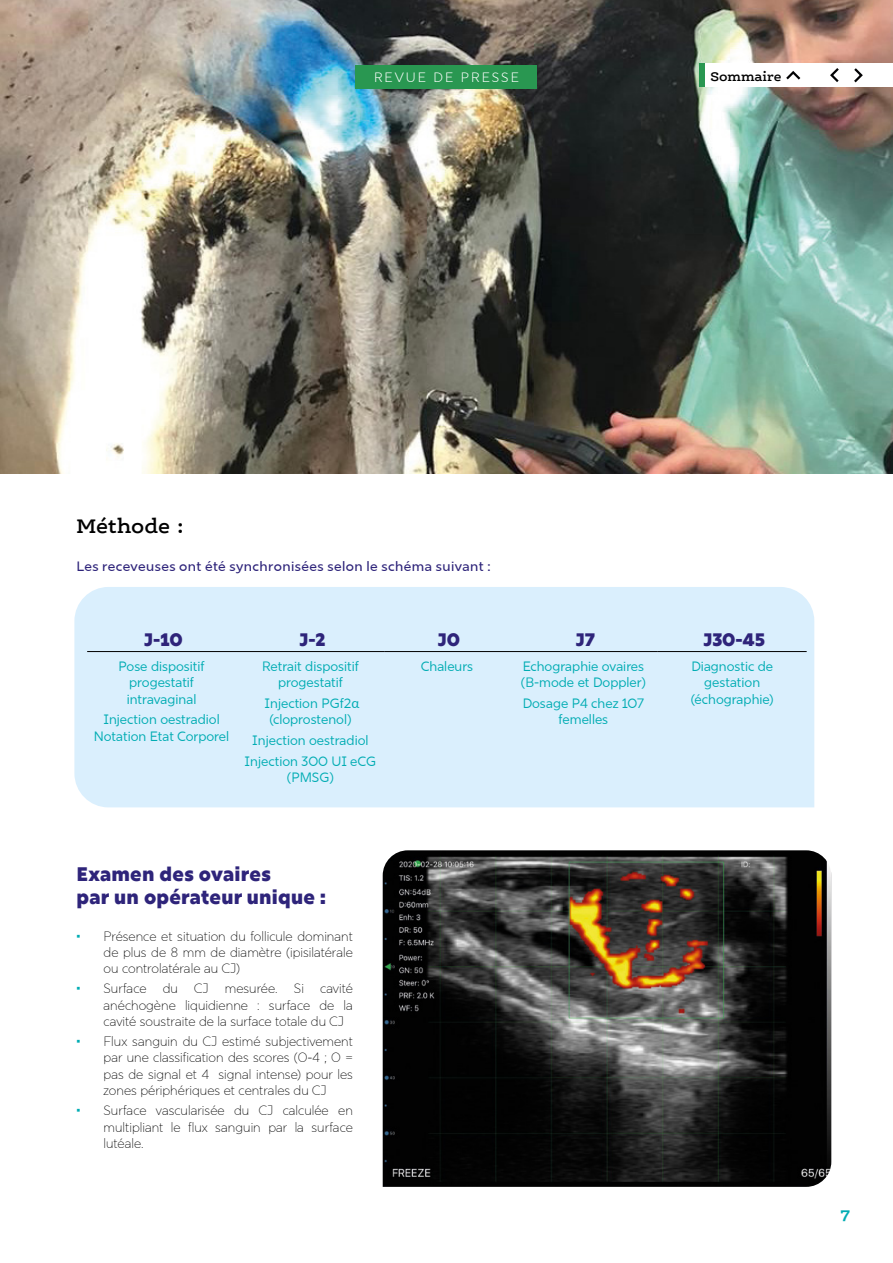
<style>
.page{position:relative;width:893px;height:1263px;background:#fff}
.page>*{position:absolute;margin:0;border:0;box-sizing:border-box;transform-origin:0 0}
.t1{font:600 21px "Ernestine Pro";color:#000}
.t2{font:900 19.5px/23.4px "Rig Sans";letter-spacing:.01em;color:#2e247a}
.t3{font:900 18px "Rig Sans";letter-spacing:-.01em;color:#2e247a}
.t4{font:700 16.5px "Ernestine Pro";color:#00acb3}
.t5{font:100 13.5px/16.2px "Rig Sans";color:#000;text-align:justify}
.t6{font:13.5px/16.5px "Rig Sans";color:#00acb3;text-align:center}
.t7{font:500 13.5px "Rig Sans";letter-spacing:.03em;color:#2e247a;scale:1.04 1}
.t8{font:300 13.5px "Rig Sans";letter-spacing:.15em;color:#fff}
.t9{font:600 13.5px "Ernestine Pro";color:#000}
.s1{font-family:"Lato"}
.s2{font-weight:400;color:#00acb3}
</style>
<div class="page">
<img style="left:0;top:0;width:893px;height:473px">
<div style="left:74px;top:587px;width:740px;height:220px;background:#daeffd"></div>
<img style="left:383px;top:850px;width:448px;height:337px">
<div style="left:356px;top:65px;width:181px;height:23px;background:#299751"></div>
<hr style="left:87px;top:651px;width:149px;height:1px;background:#000">
<hr style="left:236px;top:651px;width:149px;height:1px;background:#000">
<hr style="left:385px;top:651px;width:124px;height:1px;background:#000">
<hr style="left:509px;top:651px;width:149px;height:1px;background:#000">
<hr style="left:658px;top:651px;width:149px;height:1px;background:#000">
<div style="left:700px;top:64px;width:193px;height:23px;background:#fff"></div>
<svg style="left:786px;top:71px;width:15px;height:9px"></svg>
<div style="left:700px;top:64px;width:5px;height:23px;background:#299751"></div>
<svg style="left:830px;top:68px;width:9px;height:14px"></svg>
<svg style="left:854px;top:68px;width:9px;height:15px"></svg>
<p class="t8" style="left:374px;top:69px;width:146px">REVUE DE PRESSE</p>
<p class="t9" style="left:710px;top:68px;width:73px">Sommaire</p>
<h1 class="t1" style="left:77px;top:513px;width:109px">Méthode :</h1>
<p class="t7" style="left:77px;top:558px;width:400px">Les receveuses ont été synchronisées selon le schéma suivant :</p>
<h3 class="t3" style="left:144px;top:628px;width:40px">J-10</h3>
<h3 class="t3" style="left:299px;top:628px;width:28px">J-2</h3>
<h3 class="t3" style="left:438px;top:628px;width:24px">J0</h3>
<h3 class="t3" style="left:576px;top:628px;width:21px">J7</h3>
<h3 class="t3" style="left:703px;top:628px;width:63px">J30-45</h3>
<p class="t6" style="left:119px;top:658px;width:87px">Pose dispositif progestatif intravaginal</p>
<p class="t6" style="left:94px;top:712px;width:137px">Injection oestradiol<br>Notation Etat Corporel</p>
<p class="t6" style="left:262px;top:658px;width:98px">Retrait dispositif progestatif</p>
<p class="t6" style="left:265px;top:695px;width:96px">Injection PGf2<span class="s1">α </span>(cloprostenol)</p>
<p class="t6" style="left:245px;top:730px;width:133px;line-height:20.7px">Injection oestradiol<br>Injection 300 UI eCG</p>
<p class="t6" style="left:287px;top:770px;width:49px">(PMSG)</p>
<p class="t6" style="left:691px;top:658px;width:84px">Diagnostic de gestation (échographie)</p>
<p class="t6" style="left:421px;top:658px;width:54px">Chaleurs</p>
<p class="t6" style="left:521px;top:658px;width:126px;text-align:left">Echographie ovaires (B-mode et Doppler)</p>
<p class="t6" style="left:523px;top:695px;width:123px">Dosage P4 chez 107 femelles</p>
<h2 class="t2" style="left:77px;top:862px;width:251px">Examen des ovaires<br>par un opérateur unique :</h2>
<p class="t5" style="left:104px;top:928px;width:251px;text-indent:-27px"><span class="s2">•</span> Présence et situation du follicule dominant de plus de 8 mm de diamètre (ipisilatérale ou controlatérale au CJ)</p>
<p class="t5" style="left:104px;top:981px;width:251px;text-indent:-27px"><span class="s2">•</span> Surface du CJ mesurée. Si cavité anéchogène liquidienne : surface de la cavité soustraite de la surface totale du CJ</p>
<p class="t5" style="left:104px;top:1034px;width:251px;text-indent:-27px"><span class="s2">•</span> Flux sanguin du CJ estimé subjectivement par une classification des scores (0-4 ; 0 = pas de signal et 4 signal intense) pour les zones périphériques et centrales du CJ</p>
<p class="t5" style="left:104px;top:1103px;width:251px;text-indent:-27px"><span class="s2">•</span> Surface vascularisée du CJ calculée en multipliant le flux sanguin par la surface lutéale.</p>
<p class="t4" style="left:841px;top:1204px;width:11px">7</p>
</div>
